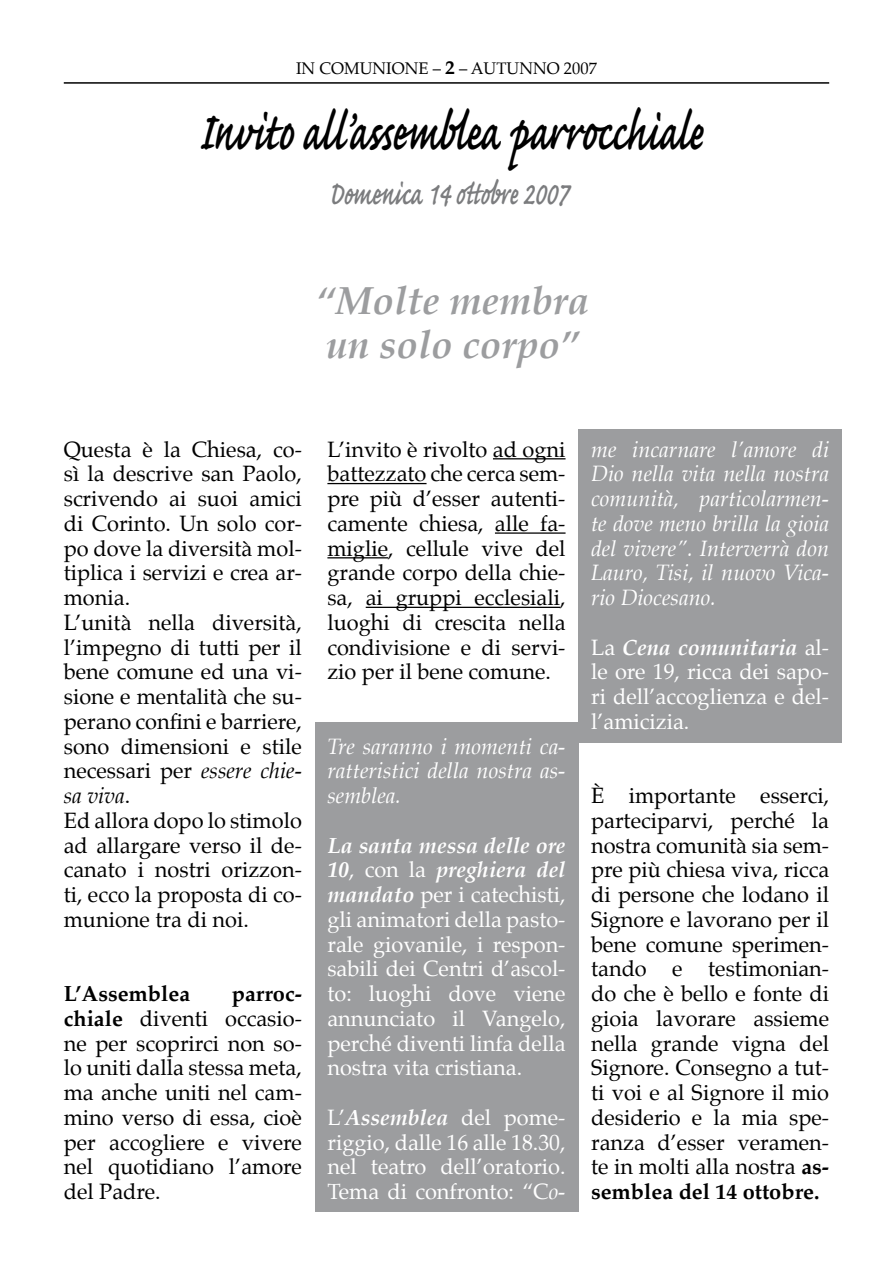
<style>
.page{position:relative;width:893px;height:1263px;background:#fff}
.page>*{position:absolute;margin:0;border:0;box-sizing:border-box;transform-origin:0 0}
.t1{font:600 69px "Caflisch Script Pro";letter-spacing:-.015em;color:#000;scale:.7 1}
.t2{font:600 42px "Caflisch Script Pro";letter-spacing:-.01em;color:#7b7c7e;scale:.7 1}
.t3{font:italic 700 39px/43.5px "Palatino";color:#9c9d9f}
.t4{font:21.75px/24.8px "Palatino";color:#000;text-align:justify}
.t5{font:21.75px/24.8px "Palatino";color:#fff;text-align:justify}
.t6{font:italic 21.75px/24.8px "Palatino";color:#fff;text-align:justify}
.t7{font:700 21.75px "Palatino";color:#000}
.t8{font:16.5px "Palatino";color:#000}
.s1{font-style:italic}
.s2{font-weight:700}
.s3{font-weight:700;font-style:italic}
</style>
<div class="page">
<hr style="left:64px;top:82px;width:765px;height:2px;background:#000">
<div style="left:578px;top:429px;width:264px;height:314px;background:#9c9d9f"></div>
<div style="left:315px;top:723px;width:263px;height:489px;background:#9c9d9f"></div>
<hr style="left:493px;top:458px;width:73px;height:1px;background:#000">
<hr style="left:327px;top:483px;width:100px;height:1px;background:#000">
<hr style="left:495px;top:532px;width:71px;height:2px;background:#000">
<hr style="left:327px;top:557px;width:61px;height:1px;background:#000">
<hr style="left:366px;top:607px;width:194px;height:1px;background:#000">
<p class="t8" style="left:296px;top:55px;width:302px">IN COMUNIONE – – AUTUNNO 2007</p>
<h1 class="t1" style="left:199px;top:96px;width:722px">Invito all’assemblea parrocchiale</h1>
<h2 class="t2" style="left:329px;top:172px;width:344px">Domenica 14 ottobre 2007</h2>
<h3 class="t3" style="left:316px;top:280px;width:275px">“Molte membra un solo corpo”</h3>
<p class="t4" style="left:64px;top:437px;width:240px;text-align:left">Questa è la Chiesa, co&shy;sì la descrive san Paolo, scrivendo ai suoi amici di Corinto. Un solo cor&shy;po dove la diversità mol&shy;tiplica i servizi e crea ar&shy;monia.<br>L’unità nella diversità, l’impegno di tutti per il bene comune ed una vi&shy;sione e mentalità che su&shy;perano confini e barriere, sono dimensioni e stile necessari per <span class="s1">essere chie&shy;sa viva</span>.<br>Ed allora dopo lo stimolo ad allargare verso il de&shy;canato i nostri orizzon&shy;ti, ecco la proposta di co&shy;munione tra di noi.</p>
<p class="t7" style="left:64px;top:975px;width:128px">L’Assemblea</p>
<p class="t4" style="left:64px;top:981px;width:240px;text-indent:168px"><span class="s2">parroc&shy;chiale</span> diventi occasio&shy;ne per scoprirci non so&shy;lo uniti dalla stessa meta, ma anche uniti nel cam&shy;mino verso di essa, cioè per accogliere e vivere nel quotidiano l’amore del Padre.</p>
<p class="t4" style="left:327px;top:437px;width:240px">L’invito è rivolto ad ogni battezzato che cerca sem&shy;pre più d’esser autenti&shy;camente chiesa, alle fa&shy;miglie, cellule vive del grande corpo della chie&shy;sa, ai gruppi ecclesiali, luoghi di crescita nella condivisione e di servi&shy;zio per il bene comune.</p>
<p class="t6" style="left:327px;top:734px;width:240px">Tre saranno i momenti ca&shy;ratteristici della nostra as&shy;semblea.</p>
<p class="t5" style="left:327px;top:833px;width:240px"><span class="s3">La santa messa delle ore 10</span>, con la <span class="s3">preghiera del mandato</span> per i catechisti, gli animatori della pasto&shy;rale giovanile, i respon&shy;sabili dei Centri d’ascol&shy;to: luoghi dove viene annunciato il Vangelo, perché diventi linfa della nostra vita cristiana.</p>
<p class="t5" style="left:327px;top:1105px;width:240px">L’<span class="s3">Assemblea</span> del pome&shy;riggio, dalle 16 alle 18.30, nel teatro dell’oratorio.<br>Tema di confronto: “C<span class="s1">o-</span></p>
<p class="t6" style="left:591px;top:437px;width:240px">me incarnare l’amore di Dio nella vita nella nostra comunità, particolarmen&shy;te dove meno brilla la gioia del vivere”. Interverrà don Lauro, Tisi, il nuovo Vica&shy;rio Diocesano.</p>
<p class="t5" style="left:591px;top:635px;width:240px">La <span class="s3">Cena comunitaria</span> al&shy;le ore 19, ricca dei sapo&shy;ri dell’accoglienza e del&shy;l’amicizia.</p>
<p class="t4" style="left:591px;top:783px;width:240px">È importante esserci, parteciparvi, perché la nostra comunità sia sem&shy;pre più chiesa viva, ricca di persone che lodano il Signore e lavorano per il bene comune sperimen&shy;tando e testimonian&shy;do che è bello e fonte di gioia lavorare assieme nella grande vigna del Signore. Consegno a tut&shy;ti voi e al Signore il mio desiderio e la mia spe&shy;ranza d’esser veramen&shy;te in molti alla nostra <span class="s2">as&shy;semblea del 14 ottobre.</span></p>
</div>
